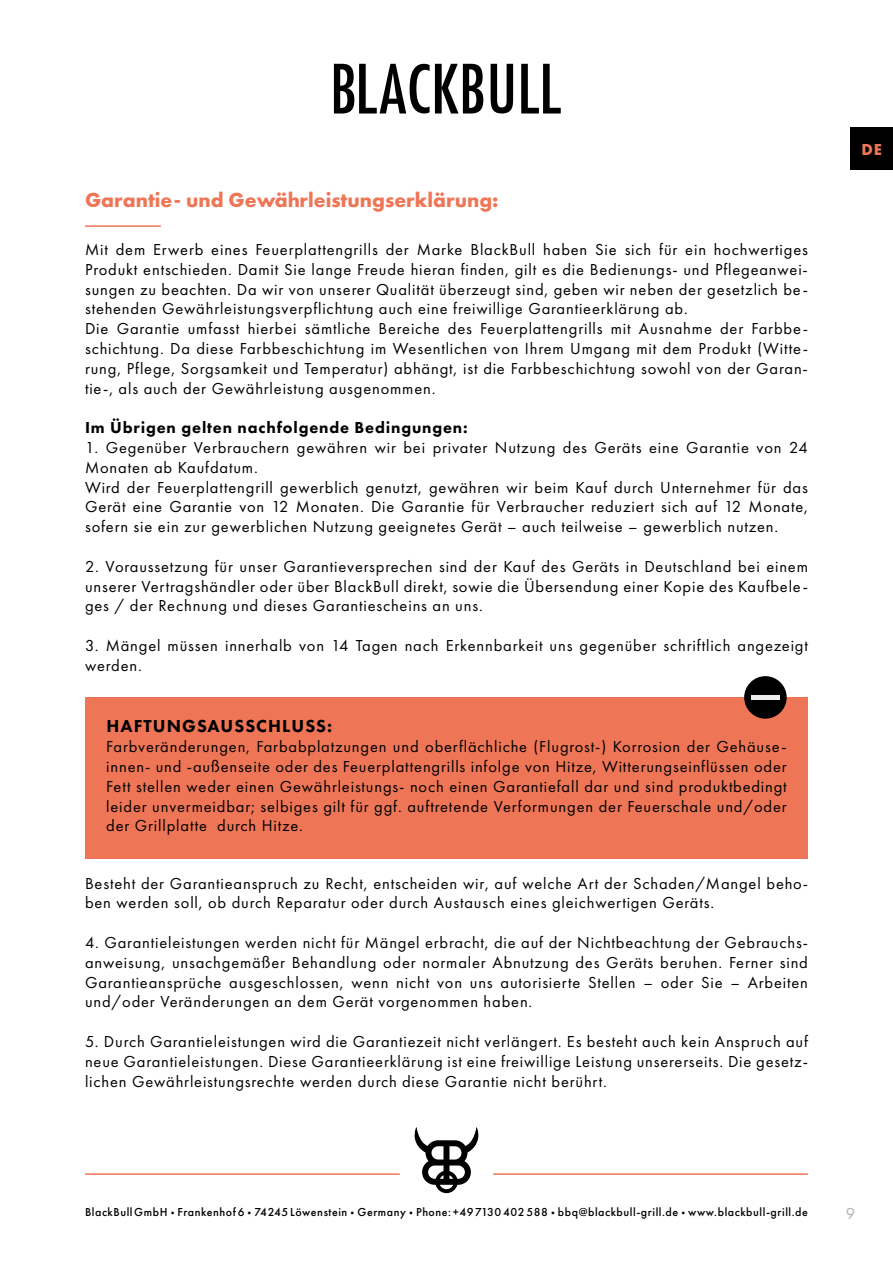
<style>
.page{position:relative;width:893px;height:1263px;background:#fff}
.page>*{position:absolute;margin:0;border:0;box-sizing:border-box;transform-origin:0 0}
.t1{font:700 21px "Futura PT";color:#ee7656}
.t2{font:800 18px "Futura PT";letter-spacing:.06em;color:#000}
.t3{font:16.5px/19.8px "Futura PT";letter-spacing:.05em;color:#000}
.t4{font:800 16.5px "Futura PT";letter-spacing:.05em;color:#000}
.t5{font:700 16.5px "Futura PT";color:#ee7656}
.t6{font:16.5px "Futura PT";color:#b3b2b2}
.t7{font:500 12px "Futura PT";letter-spacing:.045em;color:#000}
.s1{font-family:"Acumin Pro";font-weight:400}
</style>
<div class="page">
<svg style="left:334px;top:64px;width:149px;height:49px"></svg>
<svg style="left:491px;top:64px;width:22px;height:49px"></svg>
<svg style="left:521px;top:64px;width:40px;height:49px"></svg>
<svg style="left:415px;top:1127px;width:63px;height:66px"></svg>
<hr style="left:493px;top:1173px;width:315px;height:2px;background:#ee7656">
<hr style="left:85px;top:1173px;width:315px;height:2px;background:#ee7656">
<div style="left:850px;top:128px;width:43px;height:42px;background:#000"></div>
<hr style="left:85px;top:225px;width:76px;height:2px;background:#ee7656">
<div style="left:85px;top:697px;width:723px;height:162px;background:#ee7656"></div>
<div style="left:744px;top:676px;width:43px;height:43px;background:#000;border-radius:50%"></div>
<hr style="left:751px;top:695px;width:29px;height:4px;background:#ededed">
<p class="t1" style="left:85px;top:187px;width:415px">Garantie- und Gewährleistungserklärung:</p>
<p class="t3" style="left:85px;top:239px;width:724px">Mit dem Erwerb eines Feuerplattengrills der Marke BlackBull haben Sie sich für ein hochwertiges Produkt entschieden. Damit Sie lange Freude hieran finden, gilt es die Bedienungs- und Pflegeanwei&shy;sungen zu beachten. Da wir von unserer Qualität überzeugt sind, geben wir neben der gesetzlich be&shy;stehenden Gewährleistungsverpflichtung auch eine freiwillige Garantieerklärung ab.<br>Die Garantie umfasst hierbei sämtliche Bereiche des Feuerplattengrills mit Ausnahme der Farbbe&shy;schichtung. Da diese Farbbeschichtung im Wesentlichen von Ihrem Umgang mit dem Produkt (Witte&shy;rung, Pflege, Sorgsamkeit und Temperatur) abhängt, ist die Farbbeschichtung sowohl von der Garan&shy;tie-, als auch der Gewährleistung ausgenommen.</p>
<p class="t4" style="left:85px;top:417px;width:384px">Im Übrigen gelten nachfolgende Bedingungen:</p>
<p class="t3" style="left:85px;top:437px;width:724px">1. Gegenüber Verbrauchern gewähren wir bei privater Nutzung des Geräts eine Garantie von 24<br>Monaten ab Kaufdatum.<br>Wird der Feuerplattengrill gewerblich genutzt, gewähren wir beim Kauf durch Unternehmer für das Gerät eine Garantie von 12 Monaten. Die Garantie für Verbraucher reduziert sich auf 12 Monate, sofern sie ein zur gewerblichen Nutzung geeignetes Gerät – auch teilweise – gewerblich nutzen.</p>
<p class="t3" style="left:85px;top:556px;width:724px;text-align:justify">2. Voraussetzung für unser Garantieversprechen sind der Kauf des Geräts in Deutschland bei einem unserer Vertragshändler oder über BlackBull direkt, sowie die Übersendung einer Kopie des Kaufbele&shy;ges / der Rechnung und dieses Garantiescheins an uns.</p>
<p class="t3" style="left:85px;top:635px;width:724px">3. Mängel müssen innerhalb von 14 Tagen nach Erkennbarkeit uns gegenüber schriftlich angezeigt werden.</p>
<p class="t2" style="left:106px;top:715px;width:227px">HAFTUNGSAUSSCHLUSS:</p>
<p class="t3" style="left:106px;top:737px;width:682px;text-align:justify">Farbveränderungen, Farbabplatzungen und oberflächliche (Flugrost-) Korrosion der Gehäuse&shy;innen- und -außenseite oder des Feuerplattengrills infolge von Hitze, Witterungseinflüssen oder Fett stellen weder einen Gewährleistungs- noch einen Garantiefall dar und sind produktbedingt leider unvermeidbar; selbiges gilt für ggf. auftretende Verformungen der Feuerschale und/oder der Grillplatte durch Hitze.</p>
<p class="t3" style="left:85px;top:873px;width:724px">Besteht der Garantieanspruch zu Recht, entscheiden wir, auf welche Art der Schaden/Mangel beho&shy;ben werden soll, ob durch Reparatur oder durch Austausch eines gleichwertigen Geräts.</p>
<p class="t3" style="left:85px;top:932px;width:724px;text-align:justify">4. Garantieleistungen werden nicht für Mängel erbracht, die auf der Nichtbeachtung der Gebrauchs&shy;anweisung, unsachgemäßer Behandlung oder normaler Abnutzung des Geräts beruhen. Ferner sind Garantieansprüche ausgeschlossen, wenn nicht von uns autorisierte Stellen – oder Sie – Arbeiten und/oder Veränderungen an dem Gerät vorgenommen haben.</p>
<p class="t3" style="left:85px;top:1031px;width:724px;text-align:justify">5. Durch Garantieleistungen wird die Garantiezeit nicht verlängert. Es besteht auch kein Anspruch auf neue Garantieleistungen. Diese Garantieerklärung ist eine freiwillige Leistung unsererseits. Die gesetz&shy;lichen Gewährleistungsrechte werden durch diese Garantie nicht berührt.</p>
<p class="t5" style="left:861px;top:139px;width:22px">DE</p>
<p class="t7" style="left:85px;top:1205px;width:724px">BlackBull GmbH <span class="s1">•</span> Frankenhof 6 <span class="s1">•</span> 74245 Löwenstein <span class="s1">•</span> Germany <span class="s1">•</span> Phone: +49 7130 402 588 <span class="s1">•</span> bbq@blackbull-grill.de <span class="s1">•</span> www.blackbull-grill.de</p>
<p class="t6" style="left:846px;top:1204px;width:11px">9</p>
</div>
